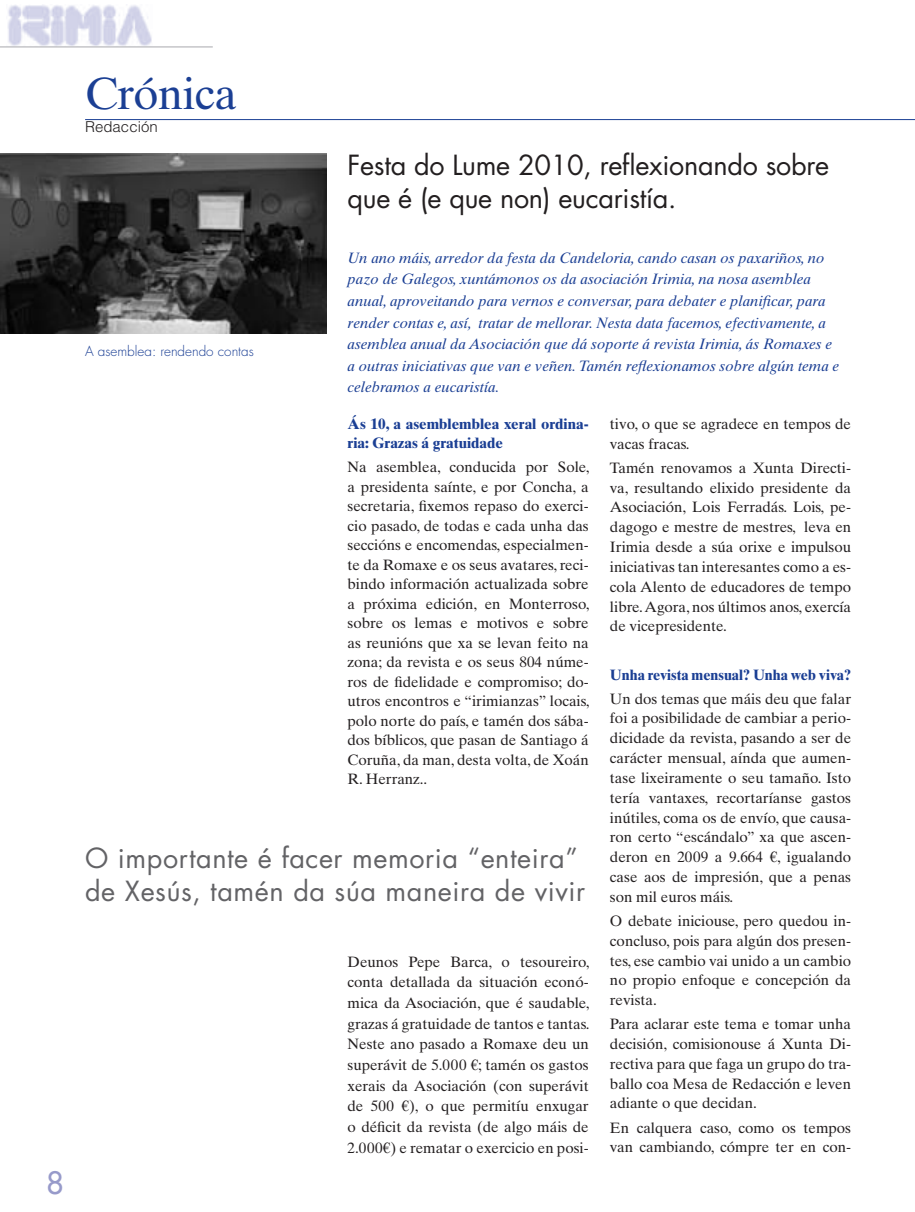
<style>
.page{position:relative;width:915px;height:1212px;background:#fff}
.page>*{position:absolute;margin:0;border:0;box-sizing:border-box;transform-origin:0 0}
.t1{font:45px "Times Ten LT Std";letter-spacing:-.01em;color:#1b3f94}
.t2{font:500 30px "Futura Std";color:#979aca}
.t3{font:27px/33px "Futura Std";letter-spacing:.02em;color:#636366}
.t4{font:27px/33px "Futura Std";letter-spacing:-.01em;color:#231f20}
.t5{font:15px/19.8px "Times Ten LT Std";color:#231f20;text-align:justify}
.t6{font:italic 15px/21.6px "Times Ten LT Std";color:#1b3f94}
.t7{font:700 15px/19.5px "Times Ten LT Std";color:#1b3f94}
.t8{font:700 15px "Times Ten LT Std";color:#1b3f94;scale:.95 1}
.t9{font:300 15px "Helvetica LT Std";color:#231f20}
.t10{font:300 13.5px "Futura Std";color:#1b3f94}
</style>
<div class="page">
<img style="left:8px;top:5px;width:144px;height:41px">
<hr style="left:0;top:47px;width:213px;height:1px;background:#a8a9ad">
<img style="left:0;top:153px;width:326px;height:180px">
<hr style="left:85px;top:119px;width:829px;height:1px;background:#1b3f94">
<h2 class="t2" style="left:46px;top:1164px;width:19px">8</h2>
<h1 class="t1" style="left:85px;top:67px;width:153px">Crónica</h1>
<p class="t9" style="left:85px;top:117px;width:74px">Redacción</p>
<p class="t10" style="left:85px;top:342px;width:170px">A asemblea: rendendo contas</p>
<h3 class="t4" style="left:347px;top:149px;width:483px">Festa do Lume 2010, reflexionando sobre que é (e que non) eucaristía.</h3>
<p class="t6" style="left:347px;top:247px;width:493px">Un ano máis, arredor da festa da Candeloria, cando casan os paxariños, no pazo de Galegos, xuntámonos os da asociación Irimia, na nosa asemblea anual, aproveitando para vernos e conversar, para debater e planificar, para render contas e, así, tratar de mellorar. Nesta data facemos, efectivamente, a asemblea anual da Asociación que dá soporte á revista Irimia, ás Romaxes e a outras iniciativas que van e veñen. Tamén reflexionamos sobre algún tema e celebramos a eucaristía.</p>
<p class="t7" style="left:347px;top:414px;width:242px">Ás 10, a asemblemblea xeral ordina&shy;ria: Grazas á gratuidade</p>
<p class="t5" style="left:347px;top:457px;width:243px">Na asemblea, conducida por Sole, a presidenta saínte, e por Concha, a secretaria, fixemos repaso do exerci&shy;cio pasado, de todas e cada unha das seccións e encomendas, especialmen&shy;te da Romaxe e os seus avatares, reci&shy;bindo información actualizada sobre a próxima edición, en Monterroso, sobre os lemas e motivos e sobre as reunións que xa se levan feito na zona; da revista e os seus 804 núme&shy;ros de fidelidade e compromiso; do&shy;utros encontros e “irimianzas” locais, polo norte do país, e tamén dos sába&shy;dos bíblicos, que pasan de Santiago á Coruña, da man, desta volta, de Xoán R. Herranz..</p>
<h3 class="t3" style="left:85px;top:841px;width:501px">O importante é facer memoria “enteira” de Xesús, tamén da súa maneira de vivir</h3>
<p class="t5" style="left:347px;top:951px;width:243px;line-height:20.7px">Deunos Pepe Barca, o tesoureiro, conta detallada da situación econó&shy;mica da Asociación, que é saudable, grazas á gratuidade de tantos e tantas.<br>Neste ano pasado a Romaxe deu un superávit de 5.000 €; tamén os gastos xerais da Asociación (con superávit de 500 €), o que permitíu enxugar o déficit da revista (de algo máis de 2.000€) e rematar o exercicio en posi-</p>
<p class="t5" style="left:609px;top:414px;width:242px">tivo, o que se agradece en tempos de vacas fracas.</p>
<p class="t5" style="left:609px;top:458px;width:242px">Tamén renovamos a Xunta Directi&shy;va, resultando elixido presidente da Asociación, Lois Ferradás. Lois, pe&shy;dagogo e mestre de mestres, leva en Irimia desde a súa orixe e impulsou iniciativas tan interesantes como a es&shy;cola Alento de educadores de tempo libre. Agora, nos últimos anos, exercía de vicepresidente.</p>
<p class="t8" style="left:609px;top:665px;width:255px">Unha revista mensual? Unha web viva?</p>
<p class="t5" style="left:609px;top:688px;width:242px">Un dos temas que máis deu que falar foi a posibilidade de cambiar a perio&shy;dicidade da revista, pasando a ser de carácter mensual, aínda que aumen&shy;tase lixeiramente o seu tamaño. Isto tería vantaxes, recortaríanse gastos inútiles, coma os de envío, que causa&shy;ron certo “escándalo” xa que ascen&shy;deron en 2009 a 9.664 €, igualando case aos de impresión, que a penas son mil euros máis.</p>
<p class="t5" style="left:609px;top:911px;width:242px">O debate iniciouse, pero quedou in&shy;concluso, pois para algún dos presen&shy;tes, ese cambio vai unido a un cambio no propio enfoque e concepción da revista.</p>
<p class="t5" style="left:609px;top:1014px;width:242px">Para aclarar este tema e tomar unha decisión, comisionouse á Xunta Di&shy;rectiva para que faga un grupo do tra&shy;ballo coa Mesa de Redacción e leven adiante o que decidan.</p>
<p class="t5" style="left:609px;top:1117px;width:242px">En calquera caso, como os tempos van cambiando, cómpre ter en con-</p>
</div>
